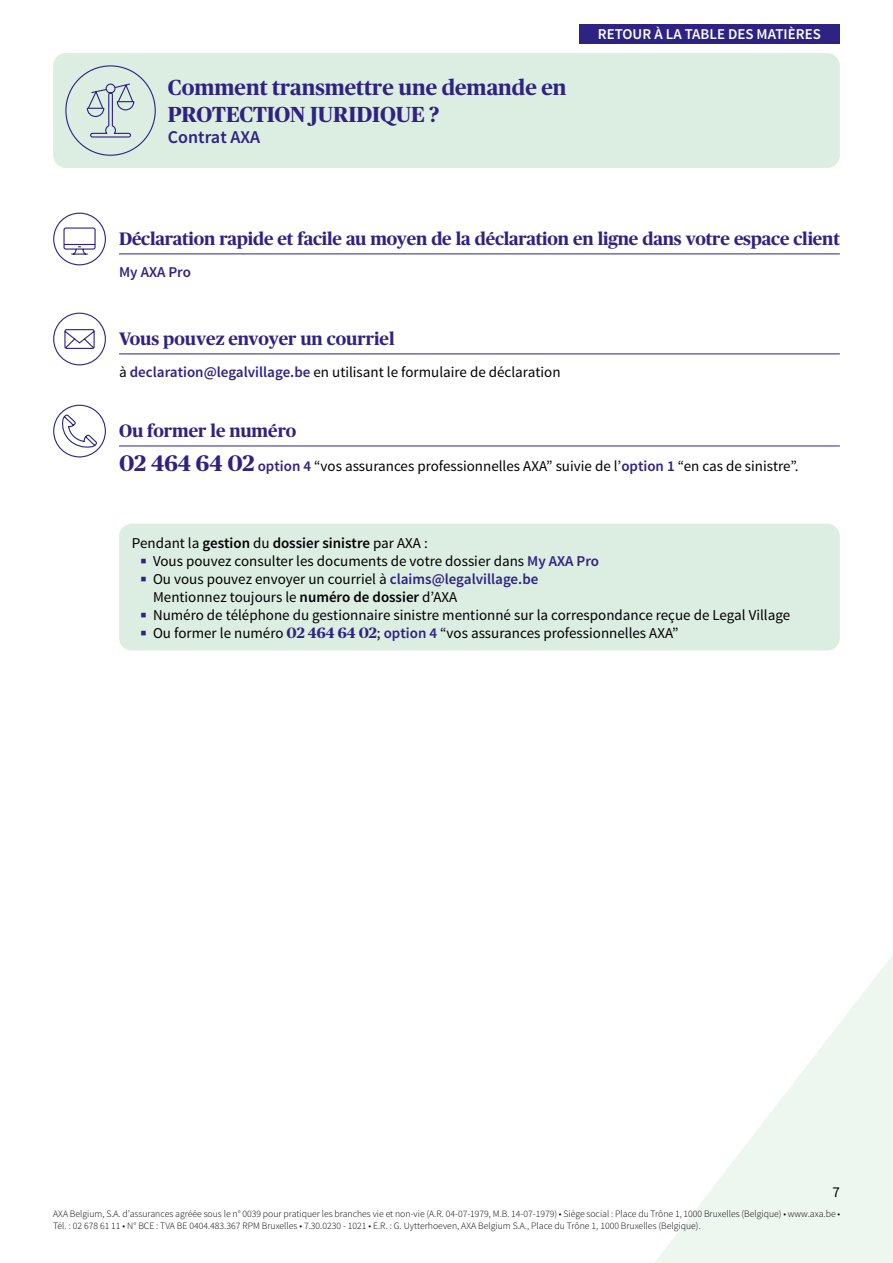
<style>
.page{position:relative;width:893px;height:1263px;background:#fff}
.page>*{position:absolute;margin:0;border:0;box-sizing:border-box;transform-origin:0 0}
.t1{font:700 21.75px/26.1px "Publico Headline";color:#2e2382}
.t2{font:700 18px "Publico Headline";letter-spacing:-.01em;color:#2e2382}
.t3{font:600 18px "Source Sans Pro";color:#2e2382}
.t4{font:15px/18px "Source Sans Pro";color:#000}
.t5{font:600 15px "Source Sans Pro";color:#000}
.t6{font:600 15px "Source Sans Pro";color:#fff}
.t7{font:600 15px "Source Sans Pro";color:#2e2382}
.t8{font:300 9.75px/11.7px "Source Sans Pro";color:#000}
.s1{font-weight:600;color:#2e2382}
.s2{font-family:"Publico Headline";font-weight:700;font-size:22.5px;color:#2e2382}
.s3{font-weight:400}
.s4{font-size:22.5px;color:#2e2382}
.s5{font-weight:600}
.s6{font-family:"Publico Headline";font-weight:700;color:#2e2382}
</style>
<div class="page">
<svg style="left:655px;top:955px;width:238px;height:308px;fill:#f4f9f5"></svg>
<div style="left:53px;top:53px;width:787px;height:115px;background:#dcede1;border-radius:13px"></div>
<svg style="left:86px;top:83px;width:49px;height:55px"></svg>
<hr style="left:119px;top:353px;width:721px;height:1px;background:#2e2382">
<div style="left:53px;top:213px;width:53px;height:52px;border:1px solid #2e2382;border-radius:50%"></div>
<div style="left:53px;top:313px;width:53px;height:52px;border:1px solid #2e2382;border-radius:50%"></div>
<svg style="left:63px;top:227px;width:33px;height:28px"></svg>
<svg style="left:64px;top:329px;width:31px;height:20px"></svg>
<hr style="left:119px;top:446px;width:721px;height:1px;background:#2e2382">
<div style="left:53px;top:405px;width:53px;height:52px;border:1px solid #2e2382;border-radius:50%"></div>
<svg style="left:62px;top:413px;width:36px;height:35px"></svg>
<div style="left:119px;top:524px;width:721px;height:126px;background:#dcede1;border-radius:13px"></div>
<div style="left:579px;top:24px;width:260px;height:20px;background:#2e2382"></div>
<hr style="left:119px;top:253px;width:721px;height:1px;background:#2e2382">
<h1 class="t1" style="left:168px;top:73px;width:400px">Comment transmettre une demande en<br>PROTECTION JURIDIQUE ?</h1>
<p class="t3" style="left:168px;top:126px;width:94px">Contrat AXA</p>
<p class="t6" style="left:598px;top:25px;width:225px">RETOUR À LA TABLE DES MATIÈRES</p>
<p class="t2" style="left:119px;top:226px;width:722px">Déclaration rapide et facile au moyen de la déclaration en ligne dans votre espace client</p>
<p class="t7" style="left:119px;top:262px;width:73px">My AXA Pro</p>
<p class="t2" style="left:119px;top:326px;width:277px">Vous pouvez envoyer un courriel</p>
<p class="t4" style="left:119px;top:363px;width:443px">à <span class="s1">declaration@legalvillage.be</span> en utilisant le formulaire de déclaration</p>
<p class="t2" style="left:119px;top:418px;width:179px">Ou former le numéro</p>
<p class="t4" style="left:119px;top:457px;width:681px"><span class="s2">02 464 64 02</span> <span class="s1">option 4</span> “vos assurances professionnelles AXA” suivie de l’<span class="s1">option 1</span> “en cas de sinistre”.</p>
<p class="t5" style="left:132px;top:533px;width:297px"><span class="s3">Pendant la</span> gestion <span class="s3">du</span> dossier sinistre <span class="s3">par AXA :</span></p>
<p class="t4" style="left:140px;top:552px;width:460px"><span class="s4">■</span> Vous pouvez consulter les documents de votre dossier dans <span class="s1">My AXA Pro</span></p>
<p class="t4" style="left:153px;top:570px;width:387px;text-indent:-13px"><span class="s4">■</span> Ou vous pouvez envoyer un courriel à <span class="s1">claims@legalvillage.be<br></span>Mentionnez toujours le <span class="s5">numéro de dossier</span> d’AXA</p>
<p class="t4" style="left:140px;top:606px;width:651px"><span class="s4">■</span> Numéro de téléphone du gestionnaire sinistre mentionné sur la correspondance reçue de Legal Village</p>
<p class="t4" style="left:140px;top:624px;width:540px"><span class="s4">■</span> Ou former le numéro <span class="s6">02 464 64 02</span>; <span class="s1">option 4</span> “vos assurances professionnelles AXA”</p>
<p class="t4" style="left:832px;top:1183px;width:9px">7</p>
<p class="t8" style="left:53px;top:1208px;width:789px">AXA Belgium, S.A. d’assurances agréée sous le n° 0039 pour pratiquer les branches vie et non-vie (A.R. 04-07-1979, M.B. 14-07-1979) • Siège social : Place du Trône 1, 1000 Bruxelles (Belgique) • www.axa.be •<br>Tél. : 02 678 61 11 • N° BCE : TVA BE 0404.483.367 RPM Bruxelles • 7.30.0230 - 1021 • E.R. : G. Uytterhoeven, AXA Belgium S.A., Place du Trône 1, 1000 Bruxelles (Belgique).</p>
</div>
